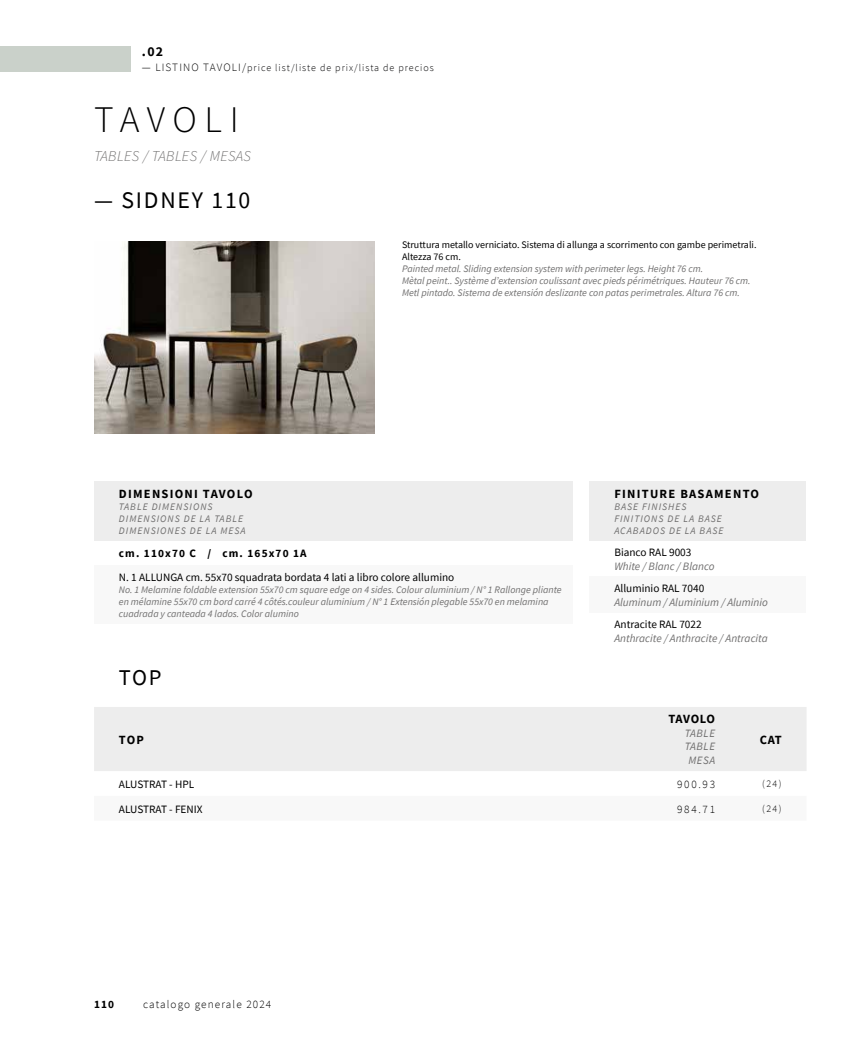
<style>
.page{position:relative;width:851px;height:1053px;background:#fff}
.page>*{position:absolute;margin:0;border:0;box-sizing:border-box;transform-origin:0 0}
.t1{font:37.5px "Source Sans Variable";letter-spacing:.195em;color:#000}
.t2{font:23.75px "Source Sans Pro";letter-spacing:.075em;color:#000}
.t3{font:22.5px "Source Sans Pro";color:#000}
.t4{font:italic 15px "Source Sans Variable";letter-spacing:.025em;color:#706f6f}
.t5{font:700 13.75px "Source Sans Pro";color:#000}
.t6{font:700 12.5px "Source Sans Pro";letter-spacing:.1em;color:#000}
.t7{font:11.25px "Source Sans Pro";color:#000}
.t8{font:italic 11.25px "Source Sans Pro";color:#706f6f}
.t9{font:300 11.25px "Source Sans Pro";letter-spacing:.1em;color:#000}
.t10{font:700 11.25px "Source Sans Pro";letter-spacing:.1em;color:#000}
.t11{font:italic 11.25px/13.5px "Source Sans Pro";letter-spacing:.05em;color:#706f6f;text-align:center}
.t12{font:italic 10px/12px "Source Sans Pro";color:#706f6f}
.t13{font:italic 10px/12px "Source Sans Pro";letter-spacing:.1em;color:#706f6f}
.t14{font:10px/12px "Source Sans Pro";color:#000}
.t15{font:300 10px "Source Sans Pro";letter-spacing:.1em;color:#020203}
.t16{font:300 10px "Source Sans Pro";color:#000}
.s1{font-size:11.25px;color:#000}
</style>
<div class="page">
<div style="left:94px;top:707px;width:712px;height:64px;background:#ededed"></div>
<div style="left:94px;top:481px;width:479px;height:59px;background:#ededed"></div>
<div style="left:94px;top:565px;width:479px;height:59px;background:#f8f8f8"></div>
<div style="left:589px;top:481px;width:216px;height:59px;background:#ededed"></div>
<div style="left:589px;top:576px;width:216px;height:37px;background:#f8f8f8"></div>
<img style="left:94px;top:242px;width:280px;height:191px">
<div style="left:0;top:47px;width:130px;height:25px;background:#cad1ca"></div>
<h3 class="t5" style="left:142px;top:42px;width:23px">.02</h3>
<p class="t15" style="left:142px;top:61px;width:293px"><span class="s1">— LISTINO TAVOLI/</span>price list/liste de prix/lista de precios</p>
<h1 class="t1" style="left:94px;top:96px;width:146px">TAVOLI</h1>
<h3 class="t4" style="left:94px;top:147px;width:158px">TABLES / TABLES / MESAS</h3>
<h2 class="t2" style="left:94px;top:185px;width:158px">— SIDNEY 110</h2>
<p class="t14" style="left:402px;top:239px;width:356px">Struttura metallo verniciato. Sistema di allunga a scorrimento con gambe perimetrali.<br>Altezza 76 cm.</p>
<p class="t12" style="left:402px;top:263px;width:350px">Painted metal. Sliding extension system with perimeter legs. Height 76 cm.<br>Mètal peint.. Système d’extension coulissant avec pieds périmétriques. Hauteur 76 cm.<br>Metl pintado. Sistema de extensión deslizante con patas perimetrales. Altura 76 cm.</p>
<p class="t6" style="left:119px;top:485px;width:135px">DIMENSIONI TAVOLO</p>
<p class="t13" style="left:119px;top:500px;width:128px">TABLE DIMENSIONS<br>DIMENSIONS DE LA TABLE<br>DIMENSIONES DE LA MESA</p>
<p class="t10" style="left:119px;top:546px;width:189px">cm. 110x70 C / cm. 165x70 1A</p>
<p class="t7" style="left:119px;top:570px;width:337px">N. 1 ALLUNGA cm. 55x70 squadrata bordata 4 lati a libro colore allumino</p>
<p class="t12" style="left:119px;top:583px;width:444px">No. 1 Melamine foldable extension 55x70 cm square edge on 4 sides. Colour aluminium / N° 1 Rallonge pliante en mélamine 55x70 cm bord carré 4 côtés.couleur aluminium / N° 1 Extensión plegable 55x70 en melamina cuadrada y canteada 4 lados. Color alumino</p>
<h3 class="t3" style="left:119px;top:663px;width:44px">TOP</h3>
<p class="t6" style="left:119px;top:731px;width:27px">TOP</p>
<p class="t6" style="left:614px;top:485px;width:146px">FINITURE BASAMENTO</p>
<p class="t13" style="left:614px;top:500px;width:111px">BASE FINISHES<br>FINITIONS DE LA BASE<br>ACABADOS DE LA BASE</p>
<p class="t7" style="left:614px;top:545px;width:79px">Bianco RAL 9003</p>
<p class="t8" style="left:614px;top:558px;width:102px">White / Blanc / Blanco</p>
<p class="t7" style="left:614px;top:581px;width:91px">Alluminio RAL 7040</p>
<p class="t8" style="left:614px;top:595px;width:155px">Aluminum / Aluminium / Aluminio</p>
<p class="t7" style="left:614px;top:617px;width:89px">Antracite RAL 7022</p>
<p class="t8" style="left:614px;top:631px;width:155px">Anthracite / Anthracite / Antracita</p>
<p class="t6" style="left:668px;top:710px;width:48px">TAVOLO</p>
<p class="t11" style="left:684px;top:726px;width:32px">TABLE<br>TABLE<br>MESA</p>
<p class="t6" style="left:759px;top:731px;width:23px">CAT</p>
<p class="t7" style="left:119px;top:776px;width:77px">ALUSTRAT - HPL</p>
<p class="t9" style="left:677px;top:777px;width:39px">900.93</p>
<p class="t16" style="left:762px;top:777px;width:21px">(24)</p>
<p class="t7" style="left:119px;top:801px;width:85px">ALUSTRAT - FENIX</p>
<p class="t9" style="left:677px;top:801px;width:39px">984.71</p>
<p class="t16" style="left:762px;top:802px;width:21px">(24)</p>
<p class="t10" style="left:94px;top:996px;width:22px">110</p>
<p class="t9" style="left:143px;top:997px;width:130px">catalogo generale 2024</p>
</div>
